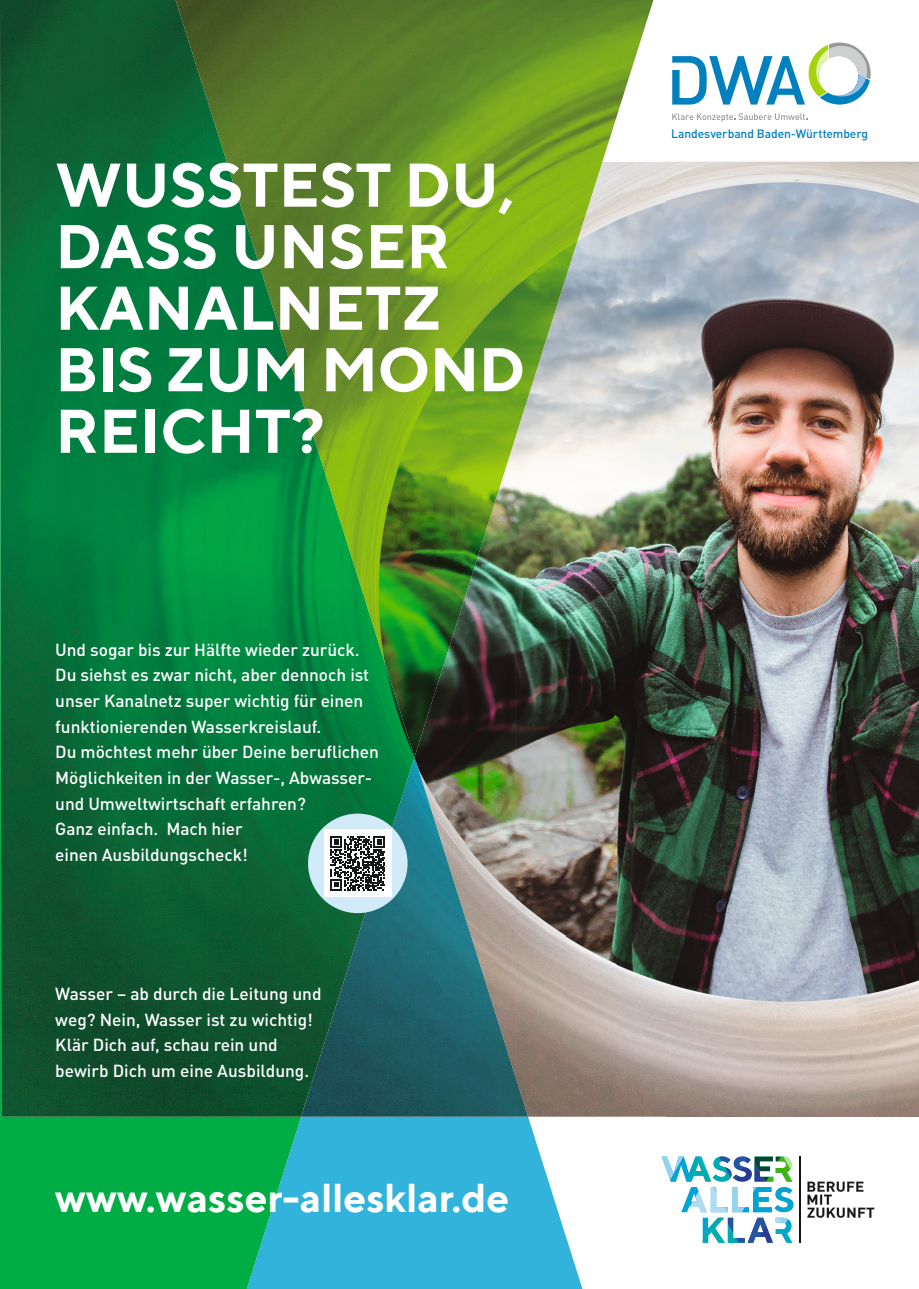
<style>
.page{position:relative;width:919px;height:1289px;background:#fff}
.page>*{position:absolute;margin:0;border:0;box-sizing:border-box;transform-origin:0 0}
.t1{font:700 61.5px/61.5px "TT Norms";color:#fff}
.t2{font:700 40.2px "TT Norms";color:#fff}
.t3{font:500 17.25px/25.7px "DINOT";letter-spacing:-.005em;color:#fff}
.t4{font:500 12px "DINOT";letter-spacing:-.01em;color:#0080be}
</style>
<div class="page">
<img style="left:616px;top:162px;width:50px;height:954px">
<img style="left:566px;top:202px;width:50px;height:914px">
<img style="left:666px;top:162px;width:252px;height:954px">
<img style="left:515px;top:353px;width:51px;height:763px">
<img style="left:465px;top:505px;width:50px;height:252px">
<img style="left:430px;top:707px;width:35px;height:50px">
<svg style="left:653px;top:0;width:265px;height:162px"></svg>
<svg style="left:672px;top:113px;width:135px;height:9px"></svg>
<svg style="left:672px;top:43px;width:198px;height:62px"></svg>
<img style="left:301px;top:0;width:352px;height:202px">
<img style="left:301px;top:201px;width:289px;height:152px">
<img style="left:311px;top:353px;width:231px;height:152px">
<img style="left:363px;top:504px;width:131px;height:203px">
<img style="left:414px;top:706px;width:16px;height:51px">
<svg style="left:301px;top:1116px;width:281px;height:172px;fill:#31b3dc"></svg>
<img style="left:311px;top:757px;width:217px;height:359px">
<svg style="left:0;top:0;width:301px;height:1288px;fill:#00ad45"></svg>
<img style="left:0;top:0;width:208px;height:1116px">
<img style="left:207px;top:99px;width:52px;height:1017px">
<img style="left:259px;top:264px;width:52px;height:852px">
<img style="left:310px;top:428px;width:53px;height:658px">
<img style="left:363px;top:593px;width:51px;height:328px">
<hr style="left:799px;top:1156px;width:1px;height:86px;background:#151616">
<svg style="left:807px;top:1181px;width:67px;height:36px"></svg>
<svg style="left:681px;top:1187px;width:112px;height:55px"></svg>
<svg style="left:661px;top:1156px;width:131px;height:25px"></svg>
<div style="left:308px;top:813px;width:99px;height:100px;background:#d1eaf8;border-radius:50%"></div>
<div style="left:324px;top:829px;width:67px;height:67px;background:#fff"></div>
<svg style="left:330px;top:836px;width:55px;height:54px"></svg>
<h1 class="t1" style="left:55px;top:153px;width:471px">WUSSTEST DU,<br>DASS UNSER<br>KANALNETZ<br>BIS ZUM MOND<br>REICHT?</h1>
<p class="t3" style="left:55px;top:636px;width:325px">Und sogar bis zur Hälfte wieder zurück.<br>Du siehst es zwar nicht, aber dennoch ist unser Kanalnetz super wichtig für einen funktionierenden Wasserkreislauf.<br>Du möchtest mehr über Deine beruflichen Möglichkeiten in der Wasser-, Abwasser&shy;und Umweltwirtschaft erfahren?<br>Ganz einfach. Mach hier<br>einen Ausbildungscheck!</p>
<p class="t3" style="left:55px;top:980px;width:268px">Wasser – ab durch die Leitung und weg? Nein, Wasser ist zu wichtig!<br>Klär Dich auf, schau rein und bewirb Dich um eine Ausbildung.</p>
<h2 class="t2" style="left:55px;top:1172px;width:455px">www.wasser-allesklar.de</h2>
<p class="t4" style="left:671px;top:125px;width:199px">Landesverband Baden-Württemberg</p>
</div>
